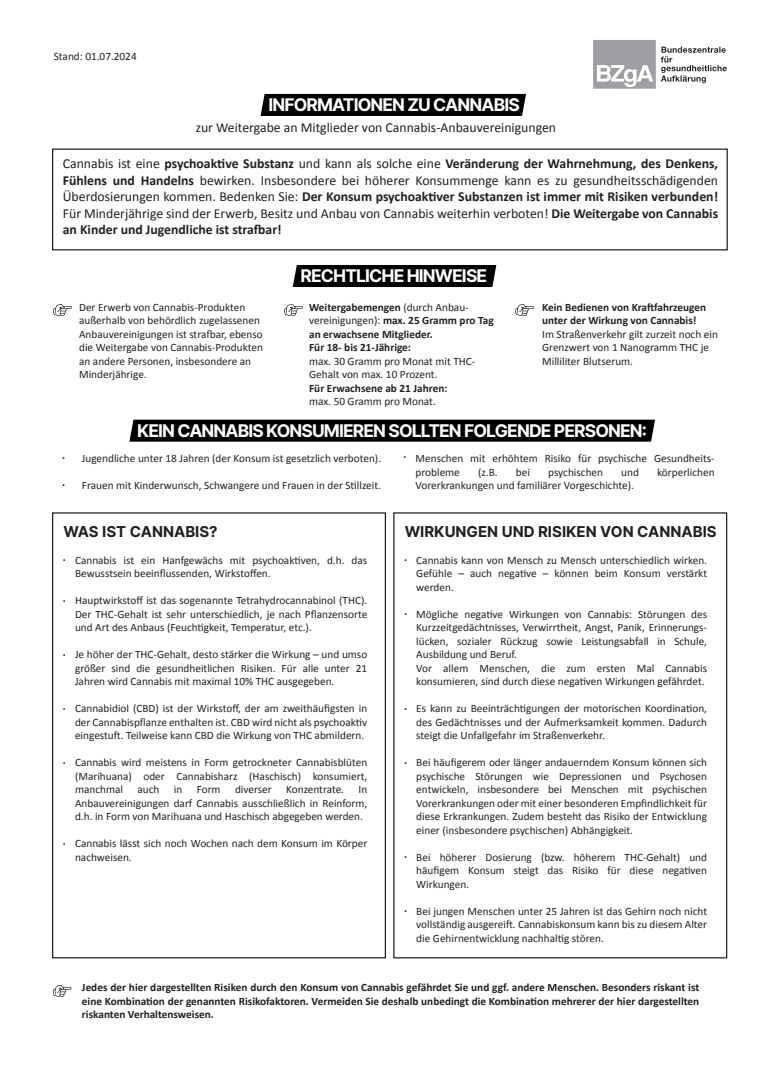
<style>
.page{position:relative;width:780px;height:1088px;background:#fff}
.page>*{position:absolute;margin:0;border:0;box-sizing:border-box;transform-origin:0 0}
.t1{font:700 17.5px "Inter";letter-spacing:-.05em;color:#fff}
.t2{font:700 15px "Inter";color:#231f20}
.t3{font:13.75px/16.5px "Calibri";color:#231f20;text-align:justify}
.t4{font:11.25px/13.5px "Calibri";color:#231f20;text-align:justify}
.t5{font:700 11.25px/13.5px "Calibri";color:#231f20}
.s1{font-weight:700}
.s2{font-weight:400}
</style>
<div class="page">
<div style="left:52px;top:149px;width:675px;height:101px;border:1px solid #231f20"></div>
<div style="left:52px;top:512px;width:334px;height:446px;border:1px solid #231f20"></div>
<div style="left:393px;top:512px;width:334px;height:446px;border:1px solid #231f20"></div>
<div style="left:260px;top:94px;width:266px;height:22px;background:#000001"></div>
<div style="left:293px;top:265px;width:203px;height:22px;background:#000001"></div>
<svg style="left:53px;top:304px;width:19px;height:12px"></svg>
<svg style="left:284px;top:304px;width:19px;height:12px"></svg>
<svg style="left:515px;top:304px;width:18px;height:12px"></svg>
<svg style="left:593px;top:40px;width:133px;height:49px"></svg>
<div style="left:129px;top:420px;width:526px;height:22px;background:#000001"></div>
<svg style="left:53px;top:985px;width:18px;height:12px"></svg>
<p class="t4" style="left:54px;top:49px;width:84px">Stand: 01.07.2024</p>
<h1 class="t1" style="left:268px;top:92px;width:253px">INFORMATIONEN ZU CANNABIS</h1>
<p class="t3" style="left:196px;top:119px;width:362px">zur Weitergabe an Mitglieder von Cannabis-Anbauvereinigungen</p>
<p class="t3" style="left:63px;top:155px;width:656px">Cannabis ist eine <span class="s1">psychoaktive Substanz</span> und kann als solche eine <span class="s1">Veränderung der Wahrnehmung, des Denkens, Fühlens und Handelns</span> bewirken. Insbesondere bei höherer Konsummenge kann es zu gesundheitsschädigenden Überdosierungen kommen. Bedenken Sie: <span class="s1">Der Konsum psychoaktiver Substanzen ist immer mit Risiken verbunden!<br></span>Für Minderjährige sind der Erwerb, Besitz und Anbau von Cannabis weiterhin verboten! <span class="s1">Die Weitergabe von Cannabis an Kinder und Jugendliche ist strafbar!</span></p>
<h1 class="t1" style="left:300px;top:263px;width:188px">RECHTLICHE HINWEISE</h1>
<p class="t4" style="left:79px;top:300px;width:185px;text-align:left">Der Erwerb von Cannabis-Produkten außerhalb von behördlich zugelassenen Anbauvereinigungen ist strafbar, ebenso die Weitergabe von Cannabis-Produkten an andere Personen, insbesondere an Minderjährige.</p>
<p class="t5" style="left:309px;top:300px;width:186px">Weitergabemengen <span class="s2">(durch Anbau&shy;vereinigungen):</span> max. 25 Gramm pro Tag an erwachsene Mitglieder.<br>Für 18- bis 21-Jährige:</p>
<p class="t4" style="left:309px;top:354px;width:168px">max. 30 Gramm pro Monat mit THC-<br>Gehalt von max. 10 Prozent.</p>
<p class="t5" style="left:309px;top:381px;width:140px">Für Erwachsene ab 21 Jahren:</p>
<p class="t4" style="left:309px;top:394px;width:128px">max. 50 Gramm pro Monat.</p>
<p class="t5" style="left:542px;top:300px;width:165px">Kein Bedienen von Kraftfahrzeugen unter der Wirkung von Cannabis!</p>
<p class="t4" style="left:542px;top:327px;width:177px;text-align:left">Im Straßenverkehr gilt zurzeit noch ein<br>Grenzwert von 1 Nanogramm THC je<br>Milliliter Blutserum.</p>
<p class="t5" style="left:62px;top:448px;width:5px">.</p>
<p class="t5" style="left:62px;top:475px;width:5px">.</p>
<h1 class="t1" style="left:137px;top:418px;width:511px">KEIN CANNABIS KONSUMIEREN SOLLTEN FOLGENDE PERSONEN:</h1>
<p class="t4" style="left:82px;top:451px;width:301px">Jugendliche unter 18 Jahren (der Konsum ist gesetzlich verboten).</p>
<p class="t4" style="left:82px;top:478px;width:300px">Frauen mit Kinderwunsch, Schwangere und Frauen in der Stillzeit.</p>
<p class="t5" style="left:403px;top:447px;width:5px">.</p>
<p class="t4" style="left:415px;top:451px;width:300px">Menschen mit erhöhtem Risiko für psychische Gesundheits&shy;probleme</p>
<p class="t4" style="left:478px;top:464px;width:21px">(z.B.</p>
<p class="t4" style="left:516px;top:464px;width:16px">bei</p>
<p class="t4" style="left:548px;top:464px;width:56px">psychischen</p>
<p class="t4" style="left:621px;top:464px;width:19px">und</p>
<p class="t4" style="left:657px;top:464px;width:59px">körperlichen</p>
<p class="t4" style="left:415px;top:478px;width:220px">Vorerkrankungen und familiärer Vorgeschichte).</p>
<h2 class="t2" style="left:63px;top:520px;width:156px">WAS IST CANNABIS?</h2>
<p class="t5" style="left:63px;top:550px;width:5px">.</p>
<p class="t5" style="left:63px;top:591px;width:5px">.</p>
<p class="t5" style="left:63px;top:645px;width:5px">.</p>
<p class="t5" style="left:63px;top:699px;width:5px">.</p>
<p class="t5" style="left:63px;top:753px;width:5px">.</p>
<p class="t5" style="left:63px;top:834px;width:5px">.</p>
<p class="t4" style="left:75px;top:553px;width:294px">Cannabis ist ein Hanfgewächs mit psychoaktiven, d.h. das<br>Bewusstsein beeinflussenden, Wirkstoffen.</p>
<p class="t4" style="left:75px;top:593px;width:294px">Hauptwirkstoff ist das sogenannte Tetrahydrocannabinol (THC).<br>Der THC-Gehalt ist sehr unterschiedlich, je nach Pflanzensorte und Art des Anbaus (Feuchtigkeit, Temperatur, etc.).</p>
<p class="t4" style="left:75px;top:647px;width:294px">Je höher der THC-Gehalt, desto stärker die Wirkung – und umso größer sind die gesundheitlichen Risiken. Für alle unter 21<br>Jahren wird Cannabis mit maximal 10% THC ausgegeben.</p>
<p class="t4" style="left:75px;top:701px;width:294px">Cannabidiol (CBD) ist der Wirkstoff, der am zweithäufigsten in der Cannabispflanze enthalten ist. CBD wird nicht als psychoaktiv eingestuft. Teilweise kann CBD die Wirkung von THC abmildern.</p>
<p class="t4" style="left:75px;top:755px;width:294px">Cannabis wird meistens in Form getrockneter Cannabisblüten (Marihuana) oder Cannabisharz (Haschisch) konsumiert, manchmal</p>
<p class="t4" style="left:137px;top:782px;width:23px">auch</p>
<p class="t4" style="left:174px;top:782px;width:10px">in</p>
<p class="t4" style="left:197px;top:782px;width:25px">Form</p>
<p class="t4" style="left:235px;top:782px;width:38px">diverser</p>
<p class="t4" style="left:286px;top:782px;width:59px">Konzentrate.</p>
<p class="t4" style="left:75px;top:782px;width:294px;text-indent:283px">In Anbauvereinigungen darf Cannabis ausschließlich in Reinform, d.h. in Form von Marihuana und Haschisch abgegeben werden.</p>
<p class="t4" style="left:75px;top:836px;width:294px">Cannabis lässt sich noch Wochen nach dem Konsum im Körper nachweisen.</p>
<h2 class="t2" style="left:404px;top:520px;width:313px">WIRKUNGEN UND RISIKEN VON CANNABIS</h2>
<p class="t4" style="left:416px;top:553px;width:292px">Cannabis kann von Mensch zu Mensch unterschiedlich wirken.<br>Gefühle – auch negative – können beim Konsum verstärkt werden.</p>
<p class="t4" style="left:416px;top:607px;width:292px;text-align:left">Mögliche negative Wirkungen von Cannabis: Störungen des Kurzzeitgedächtnisses, Verwirrtheit, Angst, Panik, Erinnerungs&shy;lücken, sozialer Rückzug sowie Leistungsabfall in Schule, Ausbildung und Beruf.<br>Vor allem Menschen, die zum ersten Mal Cannabis konsumieren, sind durch diese negativen Wirkungen gefährdet.</p>
<p class="t4" style="left:416px;top:701px;width:292px">Es kann zu Beeinträchtigungen der motorischen Koordination, des Gedächtnisses und der Aufmerksamkeit kommen. Dadurch steigt die Unfallgefahr im Straßenverkehr.</p>
<p class="t4" style="left:416px;top:755px;width:292px">Bei häufigerem oder länger andauerndem Konsum können sich psychische Störungen wie Depressionen und Psychosen entwickeln, insbesondere bei Menschen mit psychischen Vorerkrankungen oder mit einer besonderen Empfindlichkeit für diese Erkrankungen. Zudem besteht das Risiko der Entwicklung einer (insbesondere psychischen) Abhängigkeit.</p>
<p class="t4" style="left:416px;top:850px;width:292px">Bei höherer Dosierung (bzw. höherem THC-Gehalt) und häufigem Konsum steigt das Risiko für diese negativen Wirkungen.</p>
<p class="t4" style="left:416px;top:904px;width:292px">Bei jungen Menschen unter 25 Jahren ist das Gehirn noch nicht vollständig ausgereift. Cannabiskonsum kann bis zu diesem Alter die Gehirnentwicklung nachhaltig stören.</p>
<p class="t5" style="left:404px;top:550px;width:5px">.</p>
<p class="t5" style="left:404px;top:604px;width:5px">.</p>
<p class="t5" style="left:404px;top:699px;width:5px">.</p>
<p class="t5" style="left:404px;top:753px;width:5px">.</p>
<p class="t5" style="left:404px;top:847px;width:5px">.</p>
<p class="t5" style="left:404px;top:901px;width:5px">.</p>
<p class="t5" style="left:82px;top:980px;width:618px;text-align:justify">Jedes der hier dargestellten Risiken durch den Konsum von Cannabis gefährdet Sie und ggf. andere Menschen. Besonders riskant ist eine Kombination der genannten Risikofaktoren. Vermeiden Sie deshalb unbedingt die Kombination mehrerer der hier dargestellten riskanten Verhaltensweisen.</p>
</div>
